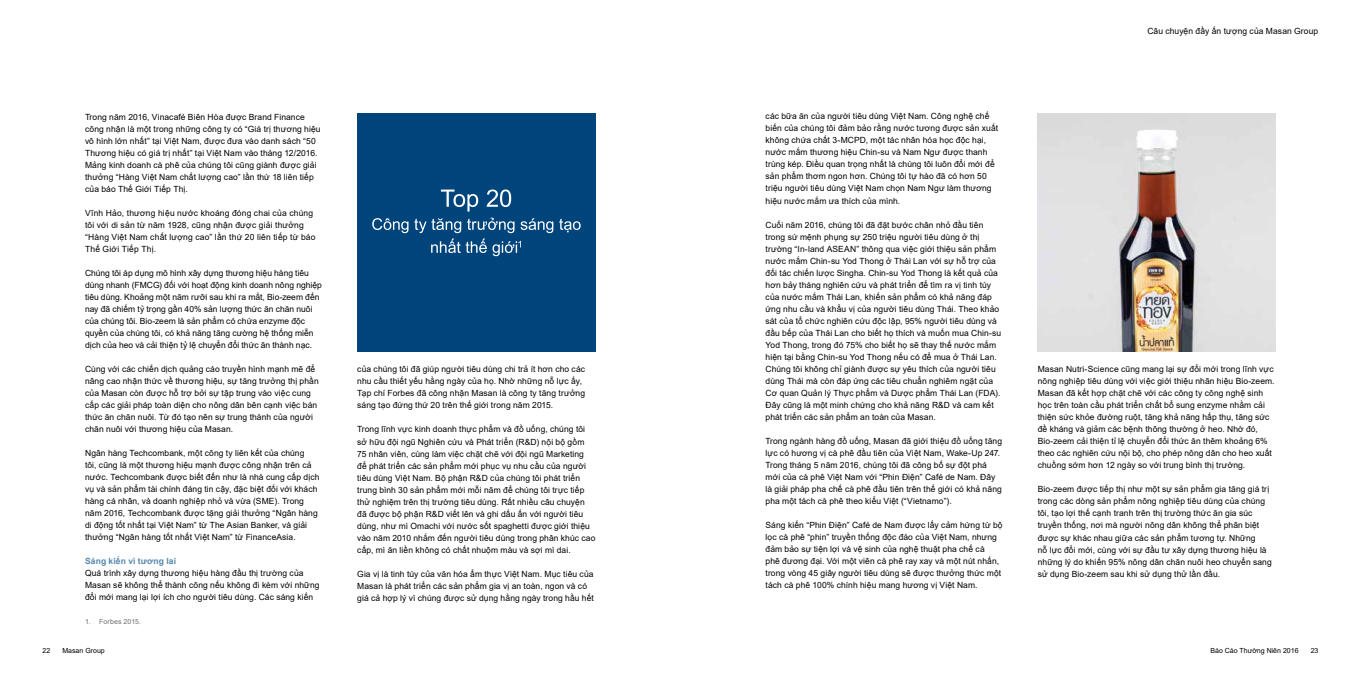
<style>
.page{position:relative;width:1361px;height:681px;background:#fff}
.page>*{position:absolute;margin:0;border:0;box-sizing:border-box;transform-origin:0 0}
.t1{font:8.5px/12px "Arial";letter-spacing:.01em;color:#000}
.t2{font:700 8.5px "Arial";letter-spacing:.015em;color:#5488ad}
.t3{font:7px "Arial";color:#000}
.t4{font:7px "Arial";letter-spacing:.02em;color:#6d6e71}
</style>
<div class="page">
<img style="left:1037px;top:113px;width:239px;height:238px">
<div style="left:357px;top:113px;width:238px;height:238px;background:#00447c"></div>
<svg style="left:372px;top:217px;width:208px;height:39px"></svg>
<svg style="left:441px;top:189px;width:70px;height:22px"></svg>
<p class="t1" style="left:85px;top:110px;width:237px">Trong năm 2016, Vinacafé Biên Hòa được Brand Finance công nhận là một trong những công ty có “Giá trị thương hiệu vô hình lớn nhất” tại Việt Nam, được đưa vào danh sách “50<br>Thương hiệu có giá trị nhất” tại Việt Nam vào tháng 12/2016.<br>Mảng kinh doanh cà phê của chúng tôi cũng giành được giải thưởng “Hàng Việt Nam chất lượng cao” lần thứ 18 liên tiếp của báo Thế Giới Tiếp Thị.</p>
<p class="t1" style="left:85px;top:206px;width:232px">Vĩnh Hảo, thương hiệu nước khoáng đóng chai của chúng tôi với di sản từ năm 1928, cũng nhận được giải thưởng “Hàng Việt Nam chất lượng cao” lần thứ 20 liên tiếp từ báo Thế Giới Tiếp Thị.</p>
<p class="t1" style="left:85px;top:266px;width:238px">Chúng tôi áp dụng mô hình xây dựng thương hiệu hàng tiêu dùng nhanh (FMCG) đối với hoạt động kinh doanh nông nghiệp tiêu dùng. Khoảng một năm rưỡi sau khi ra mắt, Bio-zeem đến nay đã chiếm tỷ trọng gần 40% sản lượng thức ăn chăn nuôi của chúng tôi. Bio-zeem là sản phẩm có chứa enzyme độc quyền của chúng tôi, có khả năng tăng cường hệ thống miễn dịch của heo và cải thiện tỷ lệ chuyển đổi thức ăn thành nạc.</p>
<p class="t1" style="left:85px;top:362px;width:235px">Cùng với các chiến dịch quảng cáo truyền hình mạnh mẽ để nâng cao nhận thức về thương hiệu, sự tăng trưởng thị phần của Masan còn được hỗ trợ bởi sự tập trung vào việc cung cấp các giải pháp toàn diện cho nông dân bên cạnh việc bán thức ăn chăn nuôi. Từ đó tạo nên sự trung thành của người chăn nuôi với thương hiệu của Masan.</p>
<p class="t1" style="left:85px;top:446px;width:236px">Ngân hàng Techcombank, một công ty liên kết của chúng<br>tôi, cũng là một thương hiệu mạnh được công nhận trên cả nước. Techcombank được biết đến như là nhà cung cấp dịch vụ và sản phẩm tài chính đáng tin cậy, đặc biệt đối với khách hàng cá nhân, và doanh nghiệp nhỏ và vừa (SME). Trong năm 2016, Techcombank được tặng giải thưởng “Ngân hàng di động tốt nhất tại Việt Nam” từ The Asian Banker, và giải thưởng “Ngân hàng tốt nhất Việt Nam” từ FinanceAsia.</p>
<p class="t2" style="left:85px;top:554px;width:93px">Sáng kiến vì tương lai</p>
<p class="t1" style="left:85px;top:566px;width:236px">Quá trình xây dựng thương hiệu hàng đầu thị trường của<br>Masan sẽ không thể thành công nếu không đi kèm với những đổi mới mang lại lợi ích cho người tiêu dùng. Các sáng kiến</p>
<p class="t4" style="left:85px;top:616px;width:58px">1. Forbes 2015.</p>
<p class="t1" style="left:357px;top:363px;width:229px">của chúng tôi đã giúp người tiêu dùng chi trả ít hơn cho các nhu cầu thiết yếu hằng ngày của họ. Nhờ những nỗ lực ấy, Tạp chí Forbes đã công nhận Masan là công ty tăng trưởng sáng tạo đứng thứ 20 trên thế giới trong năm 2015.</p>
<p class="t1" style="left:357px;top:423px;width:240px">Trong lĩnh vực kinh doanh thực phẩm và đồ uống, chúng tôi sở hữu đội ngũ Nghiên cứu và Phát triển (R&amp;D) nội bộ gồm 75 nhân viên, cùng làm việc chặt chẽ với đội ngũ Marketing để phát triển các sản phẩm mới phục vụ nhu cầu của người tiêu dùng Việt Nam. Bộ phận R&amp;D của chúng tôi phát triển trung bình 30 sản phẩm mới mỗi năm để chúng tôi trực tiếp thử nghiệm trên thị trường tiêu dùng. Rất nhiều câu chuyện đã được bộ phận R&amp;D viết lên và ghi dấu ấn với người tiêu dùng, như mì Omachi với nước sốt spaghetti được giới thiệu vào năm 2010 nhắm đến người tiêu dùng trong phân khúc cao cấp, mì ăn liền không có chất nhuộm màu và sợi mì dai.</p>
<p class="t1" style="left:357px;top:567px;width:238px">Gia vị là tinh túy của văn hóa ẩm thực Việt Nam. Mục tiêu của<br>Masan là phát triển các sản phẩm gia vị an toàn, ngon và có giá cả hợp lý vì chúng được sử dụng hằng ngày trong hầu hết</p>
<p class="t1" style="left:765px;top:110px;width:234px">các bữa ăn của người tiêu dùng Việt Nam. Công nghệ chế biến của chúng tôi đảm bảo rằng nước tương được sản xuất không chứa chất 3-MCPD, một tác nhân hóa học độc hại, nước mắm thương hiệu Chin-su và Nam Ngư được thanh trùng kép. Điều quan trọng nhất là chúng tôi luôn đổi mới để sản phẩm thơm ngon hơn. Chúng tôi tự hào đã có hơn 50 triệu người tiêu dùng Việt Nam chọn Nam Ngư làm thương hiệu nước mắm ưa thích của mình.</p>
<p class="t1" style="left:765px;top:218px;width:237px">Cuối năm 2016, chúng tôi đã đặt bước chân nhỏ đầu tiên trong sứ mệnh phụng sự 250 triệu người tiêu dùng ở thị trường “In-land ASEAN” thông qua việc giới thiệu sản phẩm nước mắm Chin-su Yod Thong ở Thái Lan với sự hỗ trợ của đối tác chiến lược Singha. Chin-su Yod Thong là kết quả của hơn bảy tháng nghiên cứu và phát triển để tìm ra vị tinh túy của nước mắm Thái Lan, khiến sản phẩm có khả năng đáp ứng nhu cầu và khẩu vị của người tiêu dùng Thái. Theo khảo sát của tổ chức nghiên cứu độc lập, 95% người tiêu dùng và đầu bếp của Thái Lan cho biết họ thích và muốn mua Chin-su Yod Thong, trong đó 75% cho biết họ sẽ thay thế nước mắm hiện tại bằng Chin-su Yod Thong nếu có để mua ở Thái Lan.<br>Chúng tôi không chỉ giành được sự yêu thích của người tiêu dùng Thái mà còn đáp ứng các tiêu chuẩn nghiêm ngặt của Cơ quan Quản lý Thực phẩm và Dược phẩm Thái Lan (FDA).<br>Đây cũng là một minh chứng cho khả năng R&amp;D và cam kết phát triển các sản phẩm an toàn của Masan.</p>
<p class="t1" style="left:765px;top:434px;width:238px">Trong ngành hàng đồ uống, Masan đã giới thiệu đồ uống tăng lực có hương vị cà phê đầu tiên của Việt Nam, Wake-Up 247.<br>Trong tháng 5 năm 2016, chúng tôi đã công bố sự đột phá mới của cà phê Việt Nam với “Phin Điện” Café de Nam. Đây là giải pháp pha chế cà phê đầu tiên trên thế giới có khả năng pha một tách cà phê theo kiểu Việt (“Vietnamo”).</p>
<p class="t1" style="left:765px;top:518px;width:239px">Sáng kiến “Phin Điện” Café de Nam được lấy cảm hứng từ bộ lọc cà phê “phin” truyền thống độc đáo của Việt Nam, nhưng đảm bảo sự tiện lợi và vệ sinh của nghệ thuật pha chế cà<br>phê đương đại. Với một viên cà phê ray xay và một nút nhấn, trong vòng 45 giây người tiêu dùng sẽ được thưởng thức một tách cà phê 100% chính hiệu mang hương vị Việt Nam.</p>
<p class="t1" style="left:1147px;top:25px;width:172px">Câu chuyện đầy ấn tượng của Masan Group</p>
<p class="t1" style="left:1037px;top:363px;width:238px">Masan Nutri-Science cũng mang lại sự đổi mới trong lĩnh vực nông nghiệp tiêu dùng với việc giới thiệu nhãn hiệu Bio-zeem.<br>Masan đã kết hợp chặt chẽ với các công ty công nghệ sinh học trên toàn cầu phát triển chất bổ sung enzyme nhằm cải thiện sức khỏe đường ruột, tăng khả năng hấp thụ, tăng sức đề kháng và giảm các bệnh thông thường ở heo. Nhờ đó, Bio-zeem cải thiện tỉ lệ chuyển đổi thức ăn thêm khoảng 6% theo các nghiên cứu nội bộ, cho phép nông dân cho heo xuất chuồng sớm hơn 12 ngày so với trung bình thị trường.</p>
<p class="t1" style="left:1037px;top:483px;width:235px">Bio-zeem được tiếp thị như một sự sản phẩm gia tăng giá trị trong các dòng sản phẩm nông nghiệp tiêu dùng của chúng tôi, tạo lợi thế cạnh tranh trên thị trường thức ăn gia súc truyền thống, nơi mà người nông dân không thể phân biệt được sự khác nhau giữa các sản phẩm tương tự. Những<br>nỗ lực đổi mới, cùng với sự đầu tư xây dựng thương hiệu là những lý do khiến 95% nông dân chăn nuôi heo chuyển sang sử dụng Bio-zeem sau khi sử dụng thử lần đầu.</p>
<p class="t3" style="left:43px;top:645px;width:9px">22</p>
<p class="t3" style="left:62px;top:645px;width:44px">Masan Group</p>
<p class="t3" style="left:1210px;top:645px;width:90px">Báo Cáo Thường Niên 2016</p>
<p class="t3" style="left:1310px;top:645px;width:9px">23</p>
</div>
